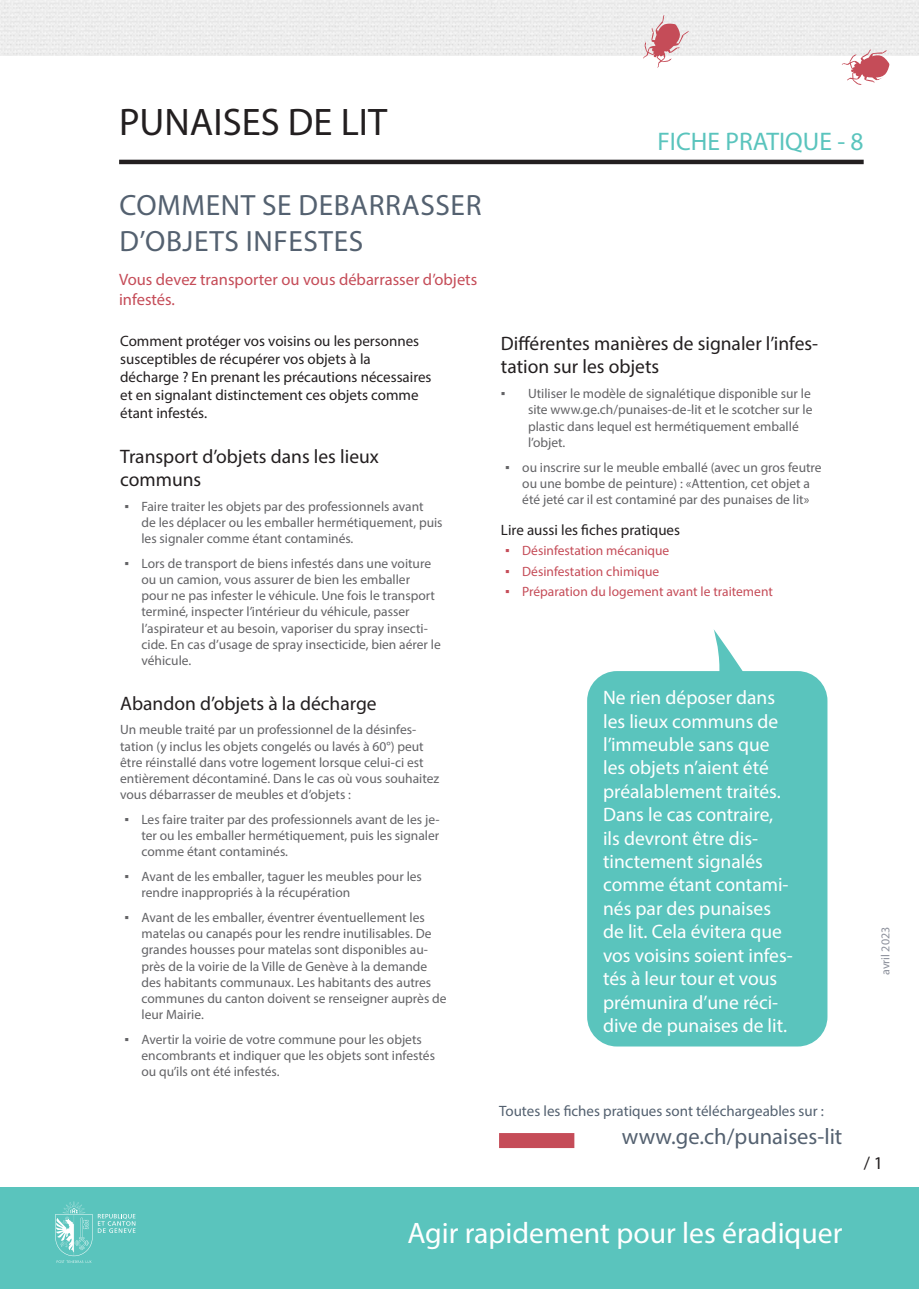
<style>
.page{position:relative;width:919px;height:1289px;background:#fff}
.page>*{position:absolute;margin:0;border:0;box-sizing:border-box;transform-origin:0 0}
.t1{font:38.55px "Myriad Pro";color:#231f20}
.t2{font:29.7px "Myriad Pro";color:#fff}
.t3{font:29.4px/35.2px "Myriad Pro";letter-spacing:.02em;color:#546170}
.t4{font:25.5px "Myriad Pro";color:#5ac4bd}
.t5{font:22.5px "Myriad Pro";color:#546170}
.t6{font:19.5px/23.4px "Myriad Pro";color:#fff}
.t7{font:19.5px/23.4px "Myriad Pro";color:#231f20}
.t8{font:18px "Myriad Pro";color:#231f20}
.t9{font:16.5px/19.8px "Myriad Pro";color:#c54c58}
.t10{font:15px/18px "Myriad Pro";color:#231f20}
.t11{font:15px "Myriad Pro";color:#546170}
.t12{font:13.5px/16.2px "Myriad Pro";color:#636366}
.t13{font:13.5px "Myriad Pro";color:#c54c58}
.t14{font:12px "Myriad Pro";color:#8c909b}
.s1{font-family:"Arial"}
</style>
<div class="page">
<div style="left:587px;top:671px;width:240px;height:375px;background:#5ac4bd;border-radius:30px"></div>
<svg style="left:691px;top:629px;width:95px;height:43px"></svg>
<div style="left:0;top:0;width:918px;height:55px;background:#ededed"></div>
<svg style="left:841px;top:49px;width:51px;height:36px"></svg>
<svg style="left:642px;top:15px;width:47px;height:53px"></svg>
<hr style="left:119px;top:160px;width:744px;height:4px;background:#231f20">
<div style="left:0;top:1187px;width:918px;height:101px;background:#5ac4bd"></div>
<svg style="left:55px;top:1201px;width:80px;height:61px"></svg>
<div style="left:499px;top:1132px;width:75px;height:15px;background:#c54c58"></div>
<h1 class="t1" style="left:119px;top:98px;width:269px">PUNAISES DE LIT</h1>
<h3 class="t3" style="left:119px;top:187px;width:363px">COMMENT SE DEBARRASSER<br>D’OBJETS INFESTES</h3>
<p class="t9" style="left:119px;top:269px;width:359px">Vous devez transporter ou vous débarrasser d’objets infestés.</p>
<p class="t10" style="left:120px;top:331px;width:313px">Comment protéger vos voisins ou les personnes susceptibles de récupérer vos objets à la décharge ? En prenant les précautions nécessaires et en signalant distinctement ces objets comme étant infestés.</p>
<h3 class="t7" style="left:120px;top:444px;width:260px">Transport d’objets dans les lieux communs</h3>
<p class="t12" style="left:141px;top:498px;width:302px;text-indent:-17px"><span class="s1">▪</span> Faire traiter les objets par des professionnels avant<br>de les déplacer ou les emballer hermétiquement, puis les signaler comme étant contaminés.</p>
<p class="t12" style="left:141px;top:555px;width:301px;text-indent:-17px"><span class="s1">▪</span> Lors de transport de biens infestés dans une voiture ou un camion, vous assurer de bien les emballer<br>pour ne pas infester le véhicule. Une fois le transport terminé, inspecter l’intérieur du véhicule, passer l’aspirateur et au besoin, vaporiser du spray insecti&shy;cide. En cas d’usage de spray insecticide, bien aérer le véhicule.</p>
<h3 class="t7" style="left:120px;top:691px;width:258px">Abandon d’objets à la décharge</h3>
<p class="t12" style="left:120px;top:721px;width:320px">Un meuble traité par un professionnel de la désinfes&shy;tation (y inclus les objets congelés ou lavés à 60°) peut être réinstallé dans votre logement lorsque celui-ci est entièrement décontaminé. Dans le cas où vous souhaitez vous débarrasser de meubles et d’objets :</p>
<p class="t12" style="left:141px;top:811px;width:300px;text-align:justify;text-indent:-17px"><span class="s1">▪</span> Les faire traiter par des professionnels avant de les je&shy;ter ou les emballer hermétiquement, puis les signaler comme étant contaminés.</p>
<p class="t12" style="left:141px;top:868px;width:282px;text-indent:-17px"><span class="s1">▪</span> Avant de les emballer, taguer les meubles pour les rendre inappropriés à la récupération</p>
<p class="t12" style="left:141px;top:909px;width:306px;text-indent:-17px"><span class="s1">▪</span> Avant de les emballer, éventrer éventuellement les matelas ou canapés pour les rendre inutilisables. De grandes housses pour matelas sont disponibles au&shy;près de la voirie de la Ville de Genève à la demande des habitants communaux. Les habitants des autres communes du canton doivent se renseigner auprès de leur Mairie.</p>
<p class="t12" style="left:141px;top:1031px;width:295px;text-indent:-17px"><span class="s1">▪</span> Avertir la voirie de votre commune pour les objets encombrants et indiquer que les objets sont infestés ou qu’ils ont été infestés.</p>
<h3 class="t4" style="left:657px;top:125px;width:208px">FICHE PRATIQUE - 8</h3>
<h3 class="t7" style="left:501px;top:331px;width:319px">Différentes manières de signaler l’infes&shy;tation sur les objets</h3>
<p class="t12" style="left:528px;top:385px;width:286px;text-indent:-27px"><span class="s1">▪</span> Utiliser le modèle de signalétique disponible sur le site www.ge.ch/punaises-de-lit et le scotcher sur le plastic dans lequel est hermétiquement emballé l’objet.</p>
<p class="t12" style="left:505px;top:458px;width:318px;text-align:center"><span class="s1">▪</span> ou inscrire sur le meuble emballé (avec un gros feutre ou une bombe de peinture) : «Attention, cet objet a<br>été jeté car il est contaminé par des punaises de lit»</p>
<p class="t10" style="left:501px;top:520px;width:180px">Lire aussi les fiches pratiques</p>
<p class="t13" style="left:505px;top:542px;width:166px"><span class="s1">▪</span> Désinfestation mécanique</p>
<p class="t13" style="left:505px;top:562px;width:155px"><span class="s1">▪</span> Désinfestation chimique</p>
<p class="t13" style="left:505px;top:583px;width:269px"><span class="s1">▪</span> Préparation du logement avant le traitement</p>
<p class="t6" style="left:603px;top:685px;width:191px">Ne rien déposer dans les lieux communs de l’immeuble sans que les objets n’aient été préalablement traités.<br>Dans le cas contraire, ils devront être dis&shy;tinctement signalés comme étant contami&shy;nés par des punaises de lit. Cela évitera que vos voisins soient infes&shy;tés à leur tour et vous prémunira d’une réci&shy;dive de punaises de lit.</p>
<p class="t14" style="left:877px;top:975px;width:50px;rotate:-90deg">avril 2023</p>
<p class="t11" style="left:499px;top:1101px;width:326px">Toutes les fiches pratiques sont téléchargeables sur :</p>
<h3 class="t5" style="left:622px;top:1122px;width:222px">www.ge.ch/punaises-lit</h3>
<h3 class="t8" style="left:863px;top:1151px;width:21px">/ 1</h3>
<h2 class="t2" style="left:407px;top:1214px;width:436px">Agir rapidement pour les éradiquer</h2>
</div>
